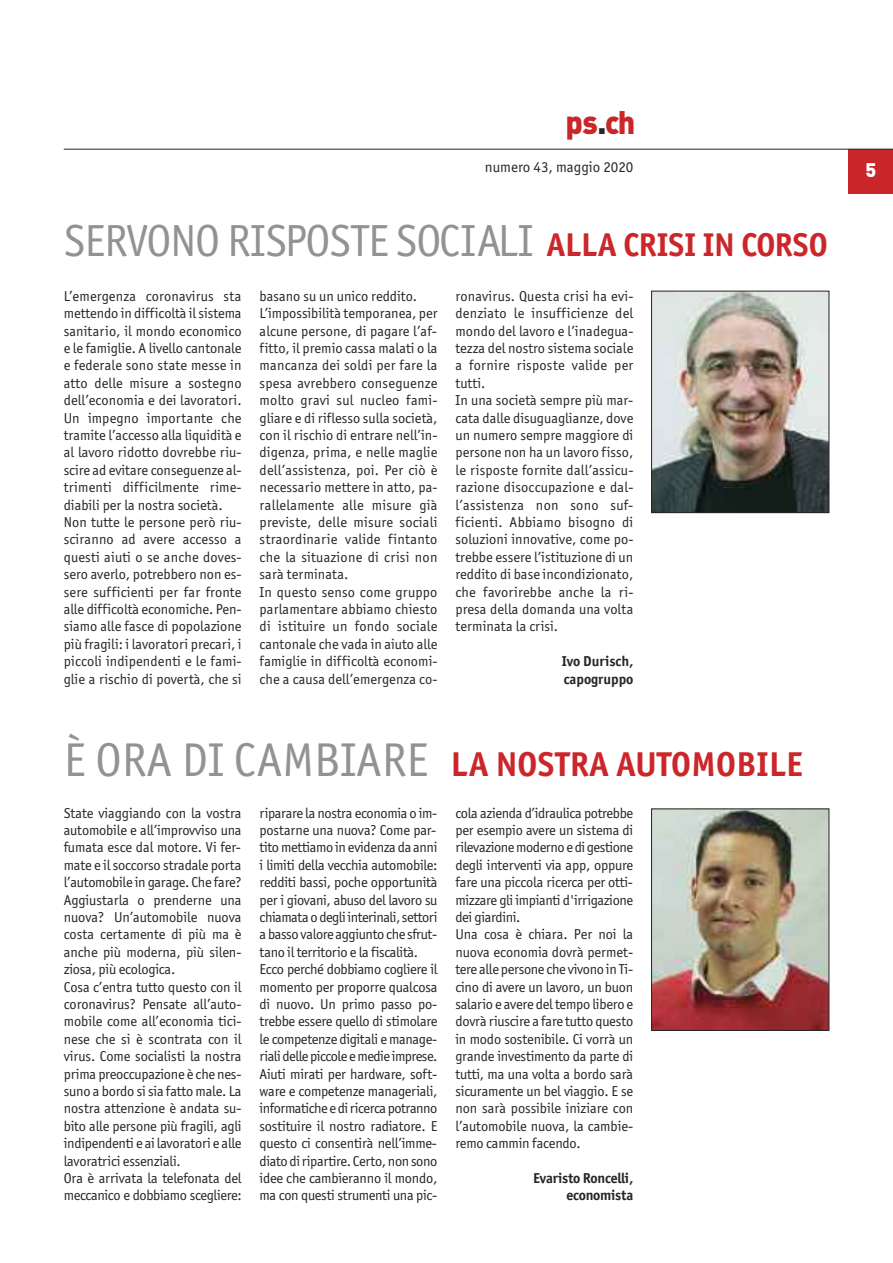
<style>
.page{position:relative;width:893px;height:1263px;background:#fff}
.page>*{position:absolute;margin:0;border:0;box-sizing:border-box;transform-origin:0 0}
.t1{font:45px "Officina San ITC";letter-spacing:-.025em;color:rgb(39 37 38/.5)}
.t2{font:700 34.65px "Officina San ITC";letter-spacing:.01em;color:#cb262a}
.t3{font:900 32.25px "DIN";color:#cb262a;scale:.95 1}
.t4{font:900 19.5px "DIN";color:#fff}
.t5{font:15px "Officina San ITC";color:#272526}
.t6{font:14.4px/17.4px "Officina San ITC";letter-spacing:-.005em;color:#272526}
.t7{font:700 14.4px/17.4px "Officina San ITC";letter-spacing:-.01em;color:#272526}
.s1{color:#272526}
.s2{font-weight:700;font-size:33px;color:#cb262a}
.s3{font-weight:400;font-size:47.4px;color:rgb(39 37 38/.5)}
</style>
<div class="page">
<div style="left:848px;top:149px;width:45px;height:45px;background:#cb262a"></div>
<hr style="left:64px;top:149px;width:829px;height:1px;background:#272526">
<img style="left:653px;top:293px;width:174px;height:218px">
<div style="left:651px;top:291px;width:178px;height:222px;border:1px solid #272526"></div>
<img style="left:653px;top:811px;width:174px;height:218px">
<div style="left:651px;top:809px;width:178px;height:222px;border:1px solid #272526"></div>
<h3 class="t3" style="left:565px;top:104px;width:75px">ps<span class="s1">.</span>ch</h3>
<p class="t5" style="left:485px;top:158px;width:150px">numero 43, maggio 2020</p>
<h1 class="t1" style="left:64px;top:214px;width:765px">SERVONO RISPOSTE SOCIALI <span class="s2">ALLA CRISI IN CORSO</span></h1>
<p class="t6" style="left:64px;top:287px;width:179px">L’emergenza coronavirus sta mettendo in difficoltà il sistema sanitario, il mondo economico e le famiglie. A livello cantonale e federale sono state messe in atto delle misure a sostegno dell’economia e dei lavoratori.<br>Un impegno importante che tramite l’accesso alla liquidità e al lavoro ridotto dovrebbe riu&shy;scire ad evitare conseguenze al&shy;trimenti difficilmente rime&shy;diabili per la nostra società.<br>Non tutte le persone però riu&shy;sciranno ad avere accesso a questi aiuti o se anche doves&shy;sero averlo, potrebbero non es&shy;sere sufficienti per far fronte alle difficoltà economiche. Pen&shy;siamo alle fasce di popolazione più fragili: i lavoratori precari, i piccoli indipendenti e le fami&shy;glie a rischio di povertà, che si</p>
<p class="t6" style="left:260px;top:287px;width:179px">basano su un unico reddito.<br>L’impossibilità temporanea, per alcune persone, di pagare l’af&shy;fitto, il premio cassa malati o la mancanza dei soldi per fare la spesa avrebbero conseguenze molto gravi sul nucleo fami&shy;gliare e di riflesso sulla società, con il rischio di entrare nell’in&shy;digenza, prima, e nelle maglie dell’assistenza, poi. Per ciò è necessario mettere in atto, pa&shy;rallelamente alle misure già previste, delle misure sociali straordinarie valide fintanto che la situazione di crisi non sarà terminata.<br>In questo senso come gruppo parlamentare abbiamo chiesto di istituire un fondo sociale cantonale che vada in aiuto alle famiglie in difficoltà economi&shy;che a causa dell’emergenza co-</p>
<p class="t6" style="left:455px;top:287px;width:179px">ronavirus. Questa crisi ha evi&shy;denziato le insufficienze del mondo del lavoro e l’inadegua&shy;tezza del nostro sistema sociale a fornire risposte valide per tutti.<br>In una società sempre più mar&shy;cata dalle disuguaglianze, dove un numero sempre maggiore di persone non ha un lavoro fisso, le risposte fornite dall’assicu&shy;razione disoccupazione e dal&shy;l’assistenza non sono suf&shy;ficienti. Abbiamo bisogno di soluzioni innovative, come po&shy;trebbe essere l’istituzione di un reddito di base incondizionato, che favorirebbe anche la ri&shy;presa della domanda una volta terminata la crisi.</p>
<p class="t7" style="left:562px;top:652px;width:73px">Ivo Durisch, capogruppo</p>
<h2 class="t2" style="left:64px;top:744px;width:740px"><span class="s3">È ORA DI CAMBIARE</span> LA NOSTRA AUTOMOBILE</h2>
<p class="t6" style="left:64px;top:804px;width:179px">State viaggiando con la vostra automobile e all’improvviso una fumata esce dal motore. Vi fer&shy;mate e il soccorso stradale porta l’automobile in garage. Che fare?<br>Aggiustarla o prenderne una nuova? Un’automobile nuova costa certamente di più ma è anche più moderna, più silen&shy;ziosa, più ecologica.<br>Cosa c’entra tutto questo con il coronavirus? Pensate all’auto&shy;mobile come all’economia tici&shy;nese che si è scontrata con il virus. Come socialisti la nostra prima preoccupazione è che nes&shy;suno a bordo si sia fatto male. La nostra attenzione è andata su&shy;bito alle persone più fragili, agli indipendenti e ai lavoratori e alle lavoratrici essenziali.<br>Ora è arrivata la telefonata del meccanico e dobbiamo scegliere:</p>
<p class="t6" style="left:260px;top:804px;width:179px">riparare la nostra economia o im&shy;postarne una nuova? Come par&shy;tito mettiamo in evidenza da anni i limiti della vecchia automobile: redditi bassi, poche opportunità per i giovani, abuso del lavoro su chiamataodegliinterinali,settori abassovalore aggiuntoche sfrut&shy;tano il territorio e la fiscalità.<br>Ecco perché dobbiamo cogliere il momento per proporre qualcosa di nuovo. Un primo passo po&shy;trebbe essere quello di stimolare le competenze digitali e manage&shy;rialidellepiccoleemedieimprese.<br>Aiuti mirati per hardware, soft&shy;ware e competenze manageriali, informatiche ediricercapotranno sostituire il nostro radiatore. E questo ci consentirà nell’imme&shy;diatodiripartire. Certo,nonsono idee che cambieranno il mondo, ma con questi strumenti una pic-</p>
<p class="t6" style="left:455px;top:804px;width:179px">cola azienda d’idraulica potrebbe per esempio avere un sistema di rilevazionemodernoedigestione degli interventi via app, oppure fare una piccola ricerca per otti&shy;mizzare gli impianti d'irrigazione dei giardini.<br>Una cosa è chiara. Per noi la nuova economia dovrà permet&shy;tere alle persone che vivono in Ti&shy;cino di avere un lavoro, un buon salario e avere del tempo libero e dovrà riuscire a fare tutto questo in modo sostenibile. Ci vorrà un grande investimento da parte di tutti, ma una volta a bordo sarà sicuramente un bel viaggio. E se non sarà possibile iniziare con l’automobile nuova, la cambie&shy;remo cammin facendo.</p>
<p class="t7" style="left:533px;top:1169px;width:102px;text-align:right">Evaristo Roncelli, economista</p>
<h3 class="t4" style="left:865px;top:159px;width:12px">5</h3>
</div>
